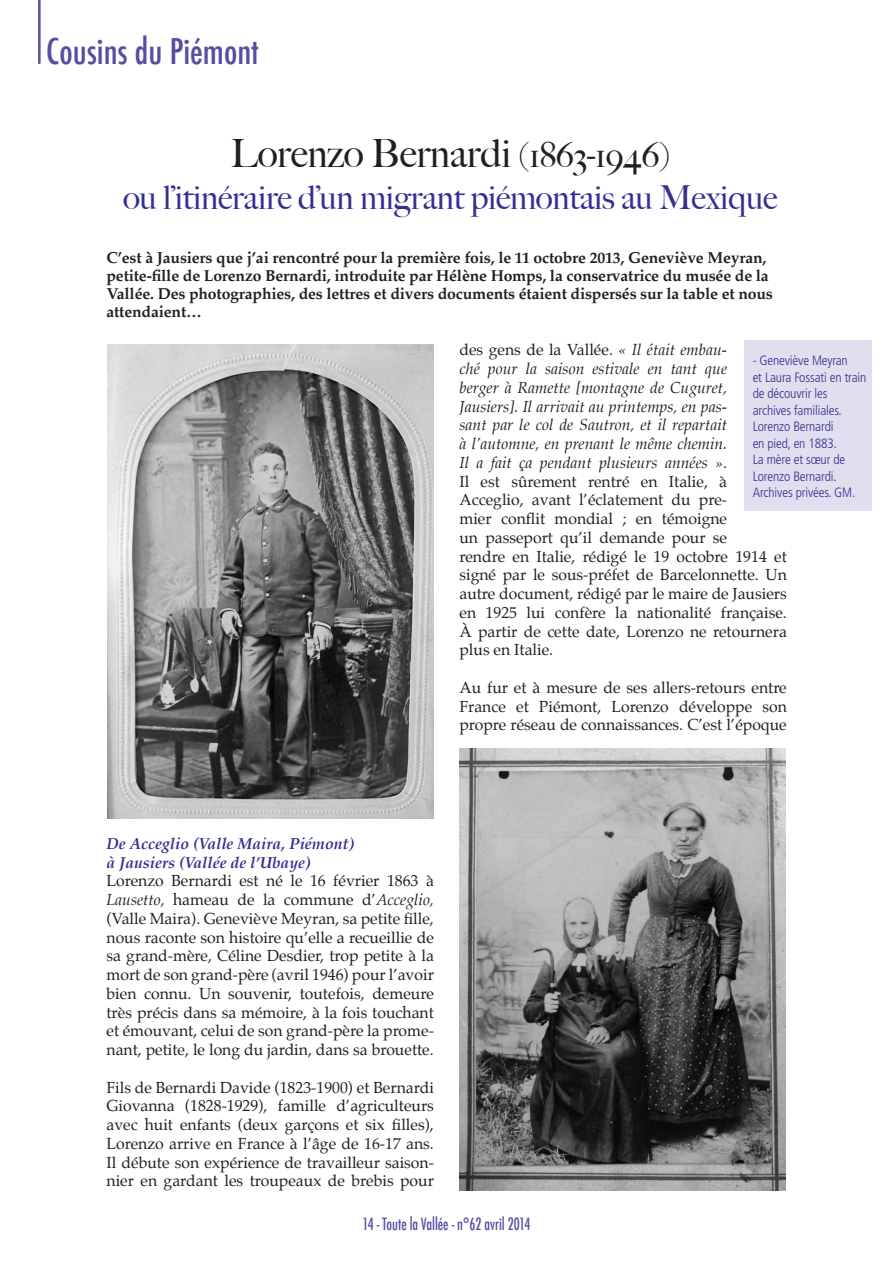
<style>
.page{position:relative;width:893px;height:1263px;background:#fff}
.page>*{position:absolute;margin:0;border:0;box-sizing:border-box;transform-origin:0 0}
.t1{font:500 39px "Big Caslon";letter-spacing:-.01em;color:#231f20}
.t2{font:500 condensed 34.5px "Futura";color:#544fa1}
.t3{font:500 33px "Big Caslon";letter-spacing:-.01em;color:#323092}
.t4{font:500 condensed 16.5px "Futura";color:#544fa1;scale:.88 1}
.t5{font:15.75px/18.8px "Palatino";color:#231f20;text-align:justify}
.t6{font:700 15.75px/18px "Palatino";letter-spacing:-.01em;color:#231f20}
.t7{font:italic 700 15.75px "Palatino";color:#323092}
.t8{font:300 condensed 13.5px/16.5px "Frutiger LT Std";letter-spacing:-.01em;color:#323092}
.s1{font-size:34.5px}
.s2{font-style:italic}
</style>
<div class="page">
<svg style="left:38px;top:0;width:2px;height:64px"></svg>
<div style="left:744px;top:340px;width:128px;height:170px;background:#e1dfef"></div>
<img style="left:107px;top:344px;width:327px;height:475px">
<img style="left:459px;top:748px;width:326px;height:443px">
<p class="t2" style="left:46px;top:29px;width:214px">Cousins du Piémont</p>
<p class="t1" style="left:230px;top:130px;width:441px">Lorenzo Bernardi <span class="s1">(1863-1946)</span></p>
<p class="t3" style="left:123px;top:178px;width:656px">ou l’itinéraire d’un migrant piémontais au Mexique</p>
<p class="t6" style="left:106px;top:248px;width:668px">C’est à Jausiers que j’ai rencontré pour la première fois, le 11 octobre 2013, Geneviève Meyran, petite-fille de Lorenzo Bernardi, introduite par Hélène Homps, la conservatrice du musée de la Vallée. Des photographies, des lettres et divers documents étaient dispersés sur la table et nous attendaient…</p>
<p class="t8" style="left:753px;top:353px;width:115px">- Geneviève Meyran<br>et Laura Fossati en train de découvrir les archives familiales.</p>
<p class="t8" style="left:753px;top:419px;width:86px">Lorenzo Bernardi en pied, en 1883.</p>
<p class="t8" style="left:753px;top:452px;width:104px">La mère et sœur de<br>Lorenzo Bernardi.<br>Archives privées. GM.</p>
<p class="t5" style="left:459px;top:340px;width:329px;text-align:left">des gens de la Vallée. <span class="s2">« Il était embau-<br>ché pour la saison estivale en tant que<br>berger à Ramette [montagne de Cuguret, Jausiers]. Il arrivait au printemps, en pas-<br>sant par le col de Sautron, et il repartait<br>à l’automne, en prenant le même chemin.<br>Il a fait ça pendant plusieurs années »</span>.<br>Il est sûrement rentré en Italie, à Acceglio, avant l’éclatement du pre-<br>mier conflit mondial ; en témoigne<br>un passeport qu’il demande pour se<br>rendre en Italie, rédigé le 19 octobre 1914 et signé par le sous-préfet de Barcelonnette. Un autre document, rédigé par le maire de Jausiers en 1925 lui confère la nationalité française.<br>À partir de cette date, Lorenzo ne retournera plus en Italie.</p>
<p class="t5" style="left:459px;top:678px;width:329px">Au fur et à mesure de ses allers-retours entre France et Piémont, Lorenzo développe son propre réseau de connaissances. C’est l’époque</p>
<p class="t7" style="left:106px;top:831px;width:249px">De Acceglio (Valle Maira, Piémont)</p>
<p class="t7" style="left:106px;top:850px;width:205px">à Jausiers (Vallée de l’Ubaye)</p>
<p class="t5" style="left:106px;top:871px;width:329px">Lorenzo Bernardi est né le 16 février 1863 à <span class="s2">Lausetto,</span> hameau de la commune d’<span class="s2">Acceglio, </span>(Valle Maira). Geneviève Meyran, sa petite fille, nous raconte son histoire qu’elle a recueillie de sa grand-mère, Céline Desdier, trop petite à la mort de son grand-père (avril 1946) pour l’avoir bien connu. Un souvenir, toutefois, demeure très précis dans sa mémoire, à la fois touchant et émouvant, celui de son grand-père la prome&shy;nant, petite, le long du jardin, dans sa brouette.</p>
<p class="t5" style="left:106px;top:1078px;width:329px">Fils de Bernardi Davide (1823-1900) et Bernardi Giovanna (1828-1929), famille d’agriculteurs avec huit enfants (deux garçons et six filles), Lorenzo arrive en France à l’âge de 16-17 ans.<br>Il débute son expérience de travailleur saison&shy;nier en gardant les troupeaux de brebis pour</p>
<p class="t4" style="left:362px;top:1214px;width:192px">14 - Toute la Vallée - n°62 avril 2014</p>
</div>
